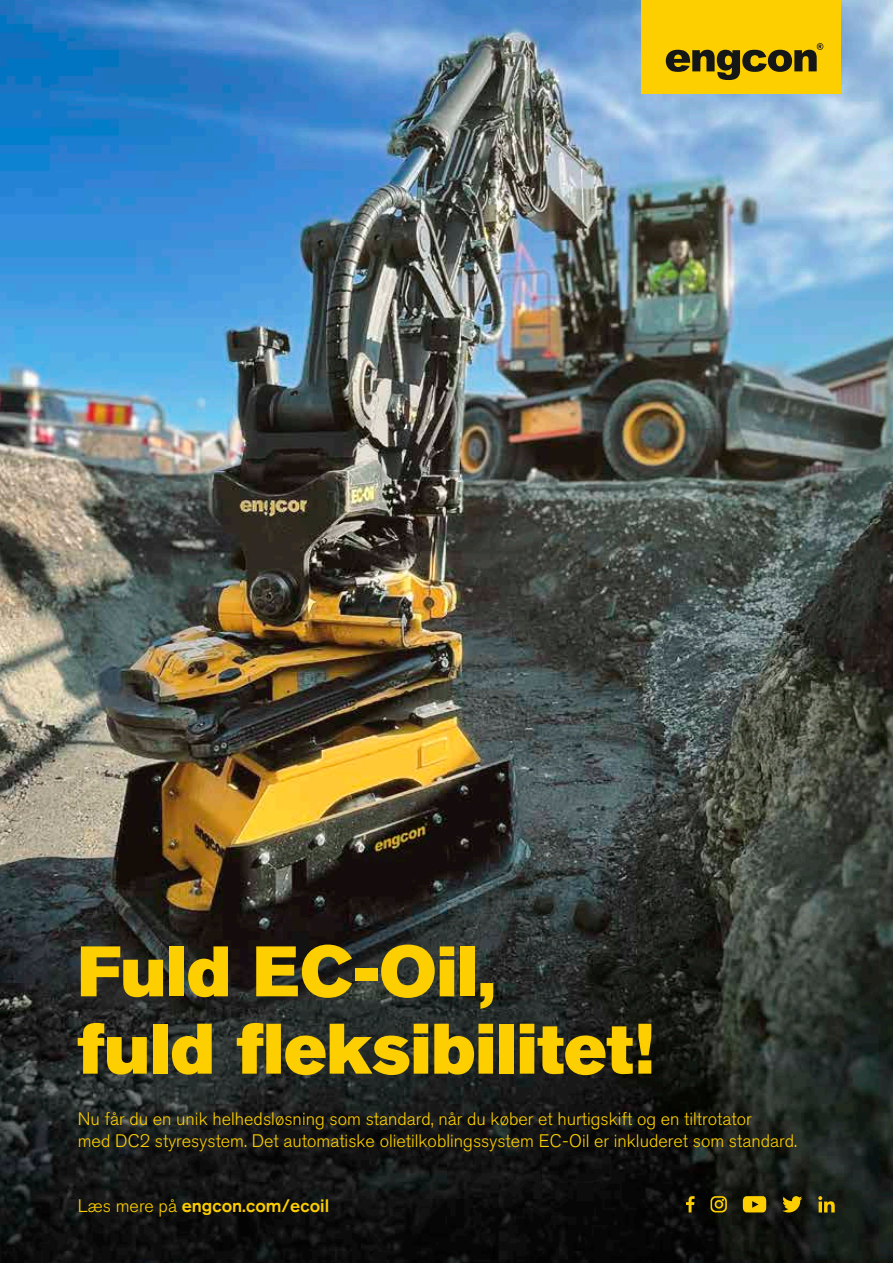
<style>
.page{position:relative;width:893px;height:1263px;background:#fff}
.page>*{position:absolute;margin:0;border:0;box-sizing:border-box;transform-origin:0 0}
.t1{font:70.65px/77.4px "Akzidenz Grotesk Pro Super";color:#fdcf00}
.t2{font:300 18px/21.6px "Akzidenz Grotesk Pro";color:#fdcf00}
.t3{font:500 18px "Akzidenz Grotesk Pro";color:#fdcf00}
.s1{font-weight:300}
</style>
<div class="page">
<img style="left:0;top:0;width:893px;height:1263px">
<div style="left:641px;top:0;width:200px;height:94px;background:#fdcf00"></div>
<svg style="left:666px;top:43px;width:157px;height:37px"></svg>
<svg style="left:710px;top:1196px;width:17px;height:16px"></svg>
<svg style="left:743px;top:1196px;width:23px;height:16px"></svg>
<svg style="left:686px;top:1196px;width:9px;height:16px"></svg>
<svg style="left:818px;top:1196px;width:17px;height:34px"></svg>
<svg style="left:782px;top:1196px;width:20px;height:16px"></svg>
<h1 class="t1" style="left:78px;top:933px;width:578px">Fuld EC-Oil,<br>fuld fleksibilitet!</h1>
<p class="t2" style="left:78px;top:1108px;width:721px">Nu får du en unik helhedsløsning som standard, når du køber et hurtigskift og en tiltrotator<br>med DC2 styresystem. Det automatiske olietilkoblingssystem EC-Oil er inkluderet som standard.</p>
<p class="t3" style="left:78px;top:1194px;width:253px"><span class="s1">Læs mere på</span> engcon.com/ecoil</p>
</div>
